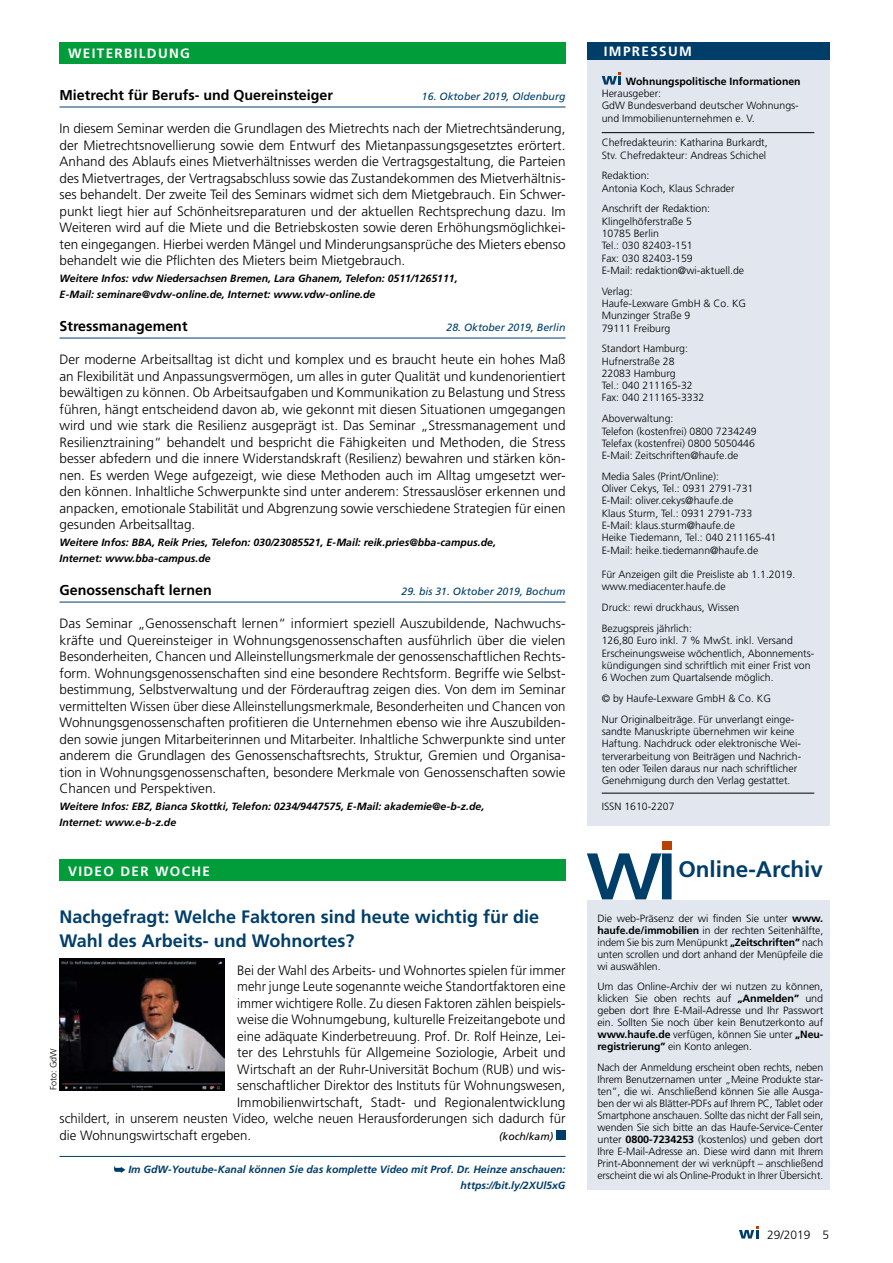
<style>
.page{position:relative;width:893px;height:1263px;background:#fff}
.page>*{position:absolute;margin:0;border:0;box-sizing:border-box;transform-origin:0 0}
.t1{font:700 22.5px "Frutiger";color:#003e6a}
.t2{font:700 18px/24px "Frutiger";color:#003e6a}
.t3{font:700 14.25px "Frutiger";color:#000}
.t4{font:300 13.5px/16.5px "Frutiger";color:#000;text-align:justify}
.t5{font:300 13.5px "Frutiger";color:#000;scale:.96 1}
.t6{font:700 13.5px "Frutiger";letter-spacing:.1em;color:#fff}
.t7{font:300 12px "Frutiger";color:#000}
.t8{font:300 10.5px/12.3px "Frutiger";color:#000}
.t9{font:italic 700 10.5px/16.5px "Frutiger";color:#000}
.t10{font:italic 700 10.5px/16.5px "Frutiger";color:#003e6a;text-align:right}
.t11{font:italic 10.5px "Frutiger";color:#003e6a}
.t12{font:700 10.5px "Frutiger";color:#000}
.t13{font:italic 10.5px "Frutiger";color:#000}
.t14{font:300 9px "Frutiger";color:#000}
.s1{font-weight:700}
</style>
<div class="page">
<div style="left:60px;top:43px;width:506px;height:21px;background:#009d3a"></div>
<div style="left:60px;top:860px;width:506px;height:21px;background:#009d3a"></div>
<div style="left:587px;top:900px;width:242px;height:289px;background:#e1e6ef"></div>
<svg style="left:587px;top:853px;width:85px;height:46px"></svg>
<div style="left:662px;top:840px;width:10px;height:9px;background:#b84206"></div>
<div style="left:587px;top:43px;width:242px;height:783px;background:#e1e6ef"></div>
<hr style="left:602px;top:132px;width:212px;height:1px;background:#000">
<hr style="left:602px;top:793px;width:212px;height:1px;background:#000">
<div style="left:587px;top:43px;width:242px;height:17px;background:#003e6a"></div>
<svg style="left:602px;top:72px;width:19px;height:13px"></svg>
<hr style="left:60px;top:107px;width:506px;height:1px;background:#003e6a">
<hr style="left:60px;top:338px;width:506px;height:1px;background:#003e6a">
<hr style="left:60px;top:602px;width:506px;height:1px;background:#003e6a">
<hr style="left:60px;top:1156px;width:506px;height:1px;background:#003e6a">
<div style="left:556px;top:1130px;width:10px;height:10px;background:#003e6a"></div>
<svg style="left:114px;top:1166px;width:11px;height:7px"></svg>
<img style="left:60px;top:958px;width:165px;height:132px">
<svg style="left:739px;top:1226px;width:20px;height:12px"></svg>
<p class="t6" style="left:68px;top:46px;width:123px">WEITERBILDUNG</p>
<p class="t3" style="left:60px;top:87px;width:275px">Mietrecht für Berufs- und Quereinsteiger</p>
<p class="t11" style="left:422px;top:91px;width:145px">16. Oktober 2019, Oldenburg</p>
<p class="t4" style="left:60px;top:121px;width:508px">In diesem Seminar werden die Grundlagen des Mietrechts nach der Mietrechtsänderung, der Mietrechtsnovellierung sowie dem Entwurf des Mietanpassungsgesetztes erörtert.<br>Anhand des Ablaufs eines Mietverhältnisses werden die Vertragsgestaltung, die Parteien des Mietvertrages, der Vertragsabschluss sowie das Zustandekommen des Mietverhältnis&shy;ses behandelt. Der zweite Teil des Seminars widmet sich dem Mietgebrauch. Ein Schwer&shy;punkt liegt hier auf Schönheitsreparaturen und der aktuellen Rechtsprechung dazu. Im Weiteren wird auf die Miete und die Betriebskosten sowie deren Erhöhungsmöglichkei&shy;ten eingegangen. Hierbei werden Mängel und Minderungsansprüche des Mieters ebenso behandelt wie die Pflichten des Mieters beim Mietgebrauch.</p>
<p class="t9" style="left:60px;top:270px;width:400px">Weitere Infos: vdw Niedersachsen Bremen, Lara Ghanem, Telefon: 0511/1265111,<br>E-Mail: seminare@vdw-online.de, Internet: www.vdw-online.de</p>
<p class="t3" style="left:60px;top:318px;width:130px">Stressmanagement</p>
<p class="t11" style="left:446px;top:322px;width:121px">28. Oktober 2019, Berlin</p>
<p class="t4" style="left:60px;top:352px;width:508px">Der moderne Arbeitsalltag ist dicht und komplex und es braucht heute ein hohes Maß an Flexibilität und Anpassungsvermögen, um alles in guter Qualität und kundenorientiert bewältigen zu können. Ob Arbeitsaufgaben und Kommunikation zu Belastung und Stress führen, hängt entscheidend davon ab, wie gekonnt mit diesen Situationen umgegangen wird und wie stark die Resilienz ausgeprägt ist. Das Seminar „Stressmanagement und Resilienztraining“ behandelt und bespricht die Fähigkeiten und Methoden, die Stress besser abfedern und die innere Widerstandskraft (Resilienz) bewahren und stärken kön&shy;nen. Es werden Wege aufgezeigt, wie diese Methoden auch im Alltag umgesetzt wer&shy;den können. Inhaltliche Schwerpunkte sind unter anderem: Stressauslöser erkennen und anpacken, emotionale Stabilität und Abgrenzung sowie verschiedene Strategien für einen gesunden Arbeitsalltag.</p>
<p class="t9" style="left:60px;top:534px;width:438px">Weitere Infos: BBA, Reik Pries, Telefon: 030/23085521, E-Mail: reik.pries@bba-campus.de,<br>Internet: www.bba-campus.de</p>
<p class="t3" style="left:60px;top:582px;width:154px">Genossenschaft lernen</p>
<p class="t11" style="left:402px;top:586px;width:165px">29. bis 31. Oktober 2019, Bochum</p>
<p class="t4" style="left:60px;top:616px;width:508px">Das Seminar „Genossenschaft lernen“ informiert speziell Auszubildende, Nachwuchs&shy;kräfte und Quereinsteiger in Wohnungsgenossenschaften ausführlich über die vielen Besonderheiten, Chancen und Alleinstellungsmerkmale der genossenschaftlichen Rechts&shy;form. Wohnungsgenossenschaften sind eine besondere Rechtsform. Begriffe wie Selbst&shy;bestimmung, Selbstverwaltung und der Förderauftrag zeigen dies. Von dem im Seminar vermittelten Wissen über diese Alleinstellungsmerkmale, Besonderheiten und Chancen von Wohnungsgenossenschaften profitieren die Unternehmen ebenso wie ihre Auszubilden&shy;den sowie jungen Mitarbeiterinnen und Mitarbeiter. Inhaltliche Schwerpunkte sind unter anderem die Grundlagen des Genossenschaftsrechts, Struktur, Gremien und Organisa&shy;tion in Wohnungsgenossenschaften, besondere Merkmale von Genossenschaften sowie Chancen und Perspektiven.</p>
<p class="t9" style="left:60px;top:798px;width:426px">Weitere Infos: EBZ, Bianca Skottki, Telefon: 0234/9447575, E-Mail: akademie@e-b-z.de,<br>Internet: www.e-b-z.de</p>
<p class="t6" style="left:68px;top:863px;width:143px">VIDEO DER WOCHE</p>
<h2 class="t2" style="left:60px;top:904px;width:481px">Nachgefragt: Welche Faktoren sind heute wichtig für die<br>Wahl des Arbeits- und Wohnortes?</h2>
<p class="t4" style="left:237px;top:962px;width:330px">Bei der Wahl des Arbeits- und Wohnortes spielen für immer</p>
<p class="t5" style="left:237px;top:979px;width:343px">mehr junge Leute sogenannte weiche Standortfaktoren eine</p>
<p class="t4" style="left:237px;top:995px;width:330px">immer wichtigere Rolle. Zu diesen Faktoren zählen beispiels-</p>
<p class="t4" style="left:237px;top:1012px;width:330px">weise die Wohnumgebung, kulturelle Freizeitangebote und</p>
<p class="t4" style="left:237px;top:1028px;width:330px">eine adäquate Kinderbetreuung. Prof. Dr. Rolf Heinze, Lei-</p>
<p class="t4" style="left:237px;top:1045px;width:330px">ter des Lehrstuhls für Allgemeine Soziologie, Arbeit und</p>
<p class="t4" style="left:237px;top:1061px;width:330px">Wirtschaft an der Ruhr-Universität Bochum (RUB) und wis-</p>
<p class="t4" style="left:237px;top:1078px;width:330px">senschaftlicher Direktor des Instituts für Wohnungswesen,</p>
<p class="t4" style="left:237px;top:1094px;width:330px">Immobilienwirtschaft, Stadt- und Regionalentwicklung</p>
<p class="t4" style="left:60px;top:1111px;width:507px">schildert, in unserem neusten Video, welche neuen Herausforderungen sich dadurch für</p>
<p class="t4" style="left:60px;top:1127px;width:193px">die Wohnungswirtschaft ergeben.</p>
<p class="t13" style="left:499px;top:1130px;width:56px">(koch/kam)</p>
<p class="t10" style="left:128px;top:1161px;width:439px">Im GdW-Youtube-Kanal können Sie das komplette Video mit Prof. Dr. Heinze anschauen: https://bit.ly/2XUl5xG</p>
<p class="t14" style="left:48px;top:1090px;width:44px;rotate:-90deg">Foto: GdW</p>
<p class="t6" style="left:604px;top:44px;width:90px">IMPRESSUM</p>
<p class="t12" style="left:626px;top:75px;width:176px">Wohnungspolitische Informationen</p>
<p class="t8" style="left:602px;top:88px;width:199px">Herausgeber:<br>GdW Bundesverband deutscher Wohnungs&shy;und Immobilienunternehmen e. V.</p>
<p class="t8" style="left:602px;top:137px;width:167px">Chefredakteurin: Katharina Burkardt,<br>Stv. Chefredakteur: Andreas Schichel</p>
<p class="t8" style="left:602px;top:170px;width:135px">Redaktion:<br>Antonia Koch, Klaus Schrader</p>
<p class="t8" style="left:602px;top:203px;width:144px">Anschrift der Redaktion:<br>Klingelhöferstraße 5<br>10785 Berlin<br>Tel.: 030 82403-151<br>Fax: 030 82403-159<br>E-Mail: redaktion@wi-aktuell.de</p>
<p class="t8" style="left:602px;top:285px;width:146px">Verlag:<br>Haufe-Lexware GmbH &amp; Co. KG<br>Munzinger Straße 9<br>79111 Freiburg</p>
<p class="t8" style="left:602px;top:343px;width:104px">Standort Hamburg:<br>Hufnerstraße 28<br>22083 Hamburg<br>Tel.: 040 211165-32<br>Fax: 040 211165-3332</p>
<p class="t8" style="left:602px;top:413px;width:157px">Aboverwaltung:<br>Telefon (kostenfrei) 0800 7234249<br>Telefax (kostenfrei) 0800 5050446<br>E-Mail: Zeitschriften@haufe.de</p>
<p class="t8" style="left:602px;top:470px;width:176px">Media Sales (Print/Online):<br>Oliver Cekys, Tel.: 0931 2791-731<br>E-Mail: oliver.cekys@haufe.de<br>Klaus Sturm, Tel.: 0931 2791-733<br>E-Mail: klaus.sturm@haufe.de<br>Heike Tiedemann, Tel.: 040 211165-41<br>E-Mail: heike.tiedemann@haufe.de</p>
<p class="t8" style="left:602px;top:569px;width:195px">Für Anzeigen gilt die Preisliste ab 1.1.2019. www.mediacenter.haufe.de</p>
<p class="t8" style="left:602px;top:597px;width:139px;line-height:20.9px">Druck: rewi druckhaus, Wissen<br>Bezugspreis jährlich:</p>
<p class="t8" style="left:602px;top:635px;width:214px">126,80 Euro inkl. 7 % MwSt. inkl. Versand Erscheinungsweise wöchentlich, Abonnements&shy;kündigungen sind schriftlich mit einer Frist von 6 Wochen zum Quartalsende möglich.</p>
<p class="t8" style="left:602px;top:688px;width:193px;line-height:20.9px">© by Haufe-Lexware GmbH &amp; Co. KG<br>Nur Originalbeiträge. Für unverlangt einge-</p>
<p class="t8" style="left:602px;top:725px;width:201px">sandte Manuskripte übernehmen wir keine Haftung. Nachdruck oder elektronische Wei&shy;terverarbeitung von Beiträgen und Nachrich&shy;ten oder Teilen daraus nur nach schriftlicher Genehmigung durch den Verlag gestattet.</p>
<p class="t8" style="left:602px;top:800px;width:74px">ISSN 1610-2207</p>
<h1 class="t1" style="left:678px;top:855px;width:146px">Online-Archiv</h1>
<p class="t8" style="left:597px;top:912px;width:227px;text-align:justify">Die web-Präsenz der wi finden Sie unter <span class="s1">www. haufe.de/immobilien</span> in der rechten Seitenhälfte, indem Sie bis zum Menüpunkt <span class="s1">„Zeitschriften”</span> nach unten scrollen und dort anhand der Menüpfeile die wi auswählen.</p>
<p class="t8" style="left:597px;top:981px;width:227px;text-align:justify">Um das Online-Archiv der wi nutzen zu können, klicken Sie oben rechts auf <span class="s1">„Anmelden”</span> und geben dort Ihre E-Mail-Adresse und Ihr Passwort ein. Sollten Sie noch über kein Benutzerkonto auf <span class="s1">www.haufe.de</span> verfügen, können Sie unter <span class="s1">„Neu&shy;registrierung”</span> ein Konto anlegen.</p>
<p class="t8" style="left:597px;top:1061px;width:227px;text-align:justify">Nach der Anmeldung erscheint oben rechts, neben Ihrem Benutzernamen unter „Meine Produkte star&shy;ten”, die wi. Anschließend können Sie alle Ausga&shy;ben der wi als Blätter-PDFs auf Ihrem PC, Tablet oder Smartphone anschauen. Sollte das nicht der Fall sein, wenden Sie sich bitte an das Haufe-Service-Center unter <span class="s1">0800-7234253</span> (kostenlos) und geben dort Ihre E-Mail-Adresse an. Diese wird dann mit Ihrem Print-Abonnement der wi verknüpft – anschließend erscheint die wi als Online-Produkt in Ihrer Übersicht.</p>
<p class="t7" style="left:767px;top:1227px;width:64px">29/2019 5</p>
</div>
